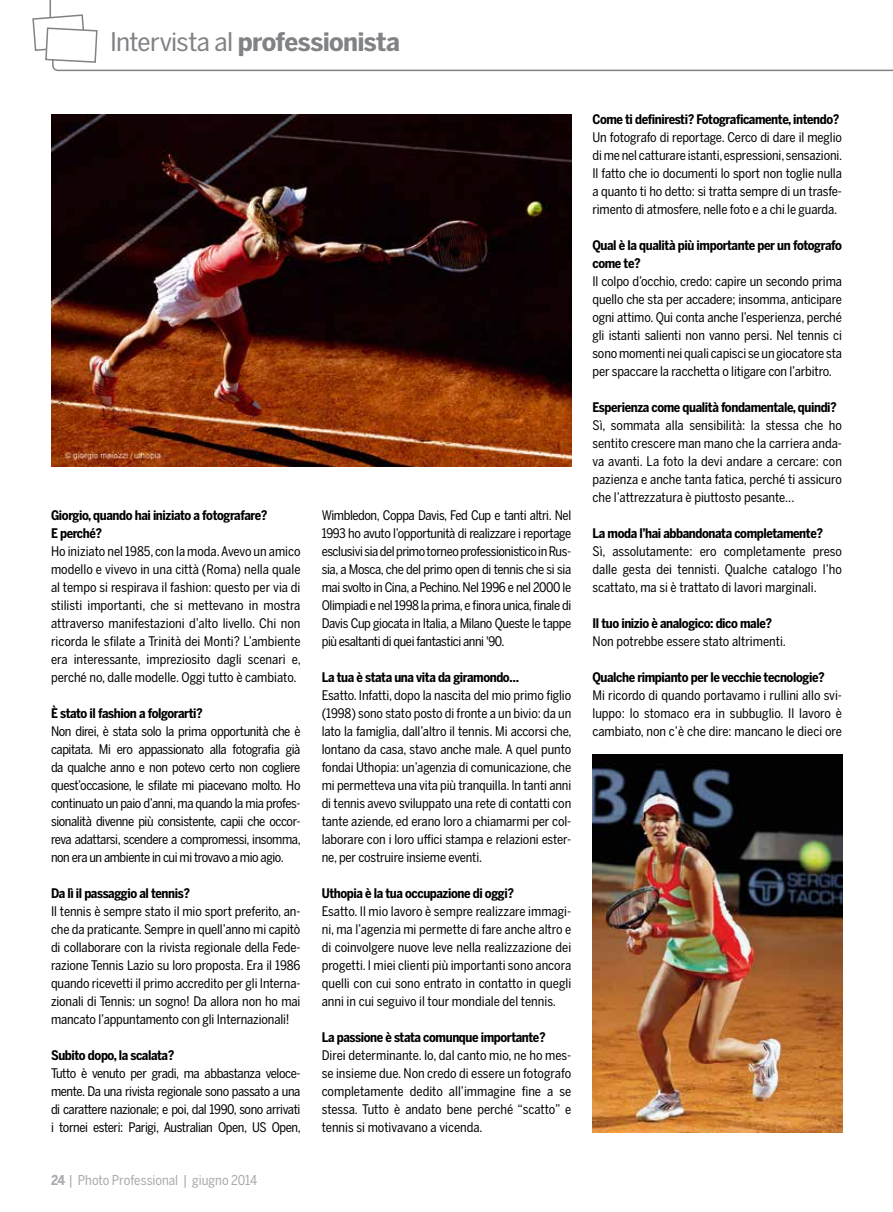
<style>
.page{position:relative;width:893px;height:1212px;background:#fff}
.page>*{position:absolute;margin:0;border:0;box-sizing:border-box;transform-origin:0 0}
.t1{font:700 25.5px "Benton Sans Cond";letter-spacing:-.025em;color:#808285;scale:1.1 1}
.t2{font:13.5px "Benton Sans Cond";letter-spacing:-.005em;color:#a7a9ac}
.t3{font:13.2px/18px "Benton Sans Cond";letter-spacing:-.01em;color:#000;text-align:justify}
.t4{font:700 13.2px/18px "Benton Sans Cond";letter-spacing:-.03em;color:#000}
.s1{font-weight:400}
.s2{font-weight:700}
</style>
<div class="page">
<img style="left:51px;top:115px;width:520px;height:351px">
<img style="left:593px;top:754px;width:249px;height:378px">
<svg style="left:32px;top:0;width:861px;height:72px"></svg>
<h1 class="t1" style="left:110px;top:27px;width:265px"><span class="s1">Intervista al</span> professionista</h1>
<p class="t4" style="left:51px;top:506px;width:218px">Giorgio, quando hai iniziato a fotografare?<br>E perché?</p>
<p class="t3" style="left:51px;top:542px;width:251px">Ho iniziato nel 1985, con la moda. Avevo un amico modello e vivevo in una città (Roma) nella quale al tempo si respirava il fashion: questo per via di stilisti importanti, che si mettevano in mostra attraverso manifestazioni d’alto livello. Chi non ricorda le sfilate a Trinità dei Monti? L’ambiente era interessante, impreziosito dagli scenari e, perché no, dalle modelle. Oggi tutto è cambiato.</p>
<p class="t4" style="left:51px;top:704px;width:153px">È stato il fashion a folgorarti?</p>
<p class="t3" style="left:51px;top:722px;width:251px">Non direi, è stata solo la prima opportunità che è capitata. Mi ero appassionato alla fotografia già da qualche anno e non potevo certo non cogliere quest’occasione, le sfilate mi piacevano molto. Ho continuato un paio d’anni, ma quando la mia profes&shy;sionalità divenne più consistente, capii che occor&shy;reva adattarsi, scendere a compromessi, insomma, non era un ambiente in cui mi trovavo a mio agio.</p>
<p class="t4" style="left:51px;top:884px;width:140px">Da lì il passaggio al tennis?</p>
<p class="t3" style="left:51px;top:902px;width:251px">Il tennis è sempre stato il mio sport preferito, an&shy;che da praticante. Sempre in quell’anno mi capitò di collaborare con la rivista regionale della Fede&shy;razione Tennis Lazio su loro proposta. Era il 1986 quando ricevetti il primo accredito per gli Interna&shy;zionali di Tennis: un sogno! Da allora non ho mai mancato l’appuntamento con gli Internazionali!</p>
<p class="t4" style="left:51px;top:1046px;width:125px">Subito dopo, la scalata?</p>
<p class="t3" style="left:51px;top:1064px;width:251px">Tutto è venuto per gradi, ma abbastanza veloce&shy;mente. Da una rivista regionale sono passato a una di carattere nazionale; e poi, dal 1990, sono arrivati i tornei esteri: Parigi, Australian Open, US Open,</p>
<p class="t2" style="left:51px;top:1172px;width:208px"><span class="s2">24</span> | Photo Professional | giugno 2014</p>
<p class="t3" style="left:322px;top:506px;width:251px">Wimbledon, Coppa Davis, Fed Cup e tanti altri. Nel 1993 ho avuto l’opportunità di realizzare i reportage esclusivi sia del primo torneo professionistico in Rus&shy;sia, a Mosca, che del primo open di tennis che si sia mai svolto in Cina, a Pechino. Nel 1996 e nel 2000 le Olimpiadi e nel 1998 la prima, e finora unica, finale di Davis Cup giocata in Italia, a Milano Queste le tappe più esaltanti di quei fantastici anni '90.</p>
<p class="t4" style="left:322px;top:668px;width:199px">La tua è stata una vita da giramondo…</p>
<p class="t3" style="left:322px;top:686px;width:251px">Esatto. Infatti, dopo la nascita del mio primo figlio (1998) sono stato posto di fronte a un bivio: da un lato la famiglia, dall’altro il tennis. Mi accorsi che, lontano da casa, stavo anche male. A quel punto fondai Uthopia: un’agenzia di comunicazione, che mi permetteva una vita più tranquilla. In tanti anni di tennis avevo sviluppato una rete di contatti con tante aziende, ed erano loro a chiamarmi per col&shy;laborare con i loro uffici stampa e relazioni ester&shy;ne, per costruire insieme eventi.</p>
<p class="t4" style="left:322px;top:884px;width:194px">Uthopia è la tua occupazione di oggi?</p>
<p class="t3" style="left:322px;top:902px;width:251px">Esatto. Il mio lavoro è sempre realizzare immagi&shy;ni, ma l’agenzia mi permette di fare anche altro e di coinvolgere nuove leve nella realizzazione dei progetti. I miei clienti più importanti sono ancora quelli con cui sono entrato in contatto in quegli anni in cui seguivo il tour mondiale del tennis.</p>
<p class="t4" style="left:322px;top:1028px;width:225px">La passione è stata comunque importante?</p>
<p class="t3" style="left:322px;top:1046px;width:251px">Direi determinante. Io, dal canto mio, ne ho mes&shy;se insieme due. Non credo di essere un fotografo completamente dedito all’immagine fine a se stessa. Tutto è andato bene perché “scatto” e tennis si motivavano a vicenda.</p>
<p class="t4" style="left:592px;top:110px;width:248px">Come ti definiresti? Fotograficamente, intendo?</p>
<p class="t3" style="left:592px;top:128px;width:251px">Un fotografo di reportage. Cerco di dare il meglio di me nel catturare istanti, espressioni, sensazioni.<br>Il fatto che io documenti lo sport non toglie nulla a quanto ti ho detto: si tratta sempre di un trasfe&shy;rimento di atmosfere, nelle foto e a chi le guarda.</p>
<p class="t4" style="left:592px;top:236px;width:251px">Qual è la qualità più importante per un fotografo come te?</p>
<p class="t3" style="left:592px;top:272px;width:251px">Il colpo d’occhio, credo: capire un secondo prima quello che sta per accadere; insomma, anticipare ogni attimo. Qui conta anche l’esperienza, perché gli istanti salienti non vanno persi. Nel tennis ci sono momenti nei quali capisci se un giocatore sta per spaccare la racchetta o litigare con l’arbitro.</p>
<p class="t4" style="left:592px;top:398px;width:246px">Esperienza come qualità fondamentale, quindi?</p>
<p class="t3" style="left:592px;top:416px;width:251px">Sì, sommata alla sensibilità: la stessa che ho sentito crescere man mano che la carriera anda&shy;va avanti. La foto la devi andare a cercare: con pazienza e anche tanta fatica, perché ti assicuro che l’attrezzatura è piuttosto pesante...</p>
<p class="t4" style="left:592px;top:524px;width:232px">La moda l’hai abbandonata completamente?</p>
<p class="t3" style="left:592px;top:542px;width:251px">Sì, assolutamente: ero completamente preso dalle gesta dei tennisti. Qualche catalogo l’ho scattato, ma si è trattato di lavori marginali.</p>
<p class="t4" style="left:592px;top:614px;width:181px">Il tuo inizio è analogico: dico male?</p>
<p class="t3" style="left:592px;top:632px;width:195px">Non potrebbe essere stato altrimenti.</p>
<p class="t4" style="left:592px;top:668px;width:234px">Qualche rimpianto per le vecchie tecnologie?</p>
<p class="t3" style="left:592px;top:686px;width:251px">Mi ricordo di quando portavamo i rullini allo svi&shy;luppo: lo stomaco era in subbuglio. Il lavoro è cambiato, non c’è che dire: mancano le dieci ore</p>
</div>
